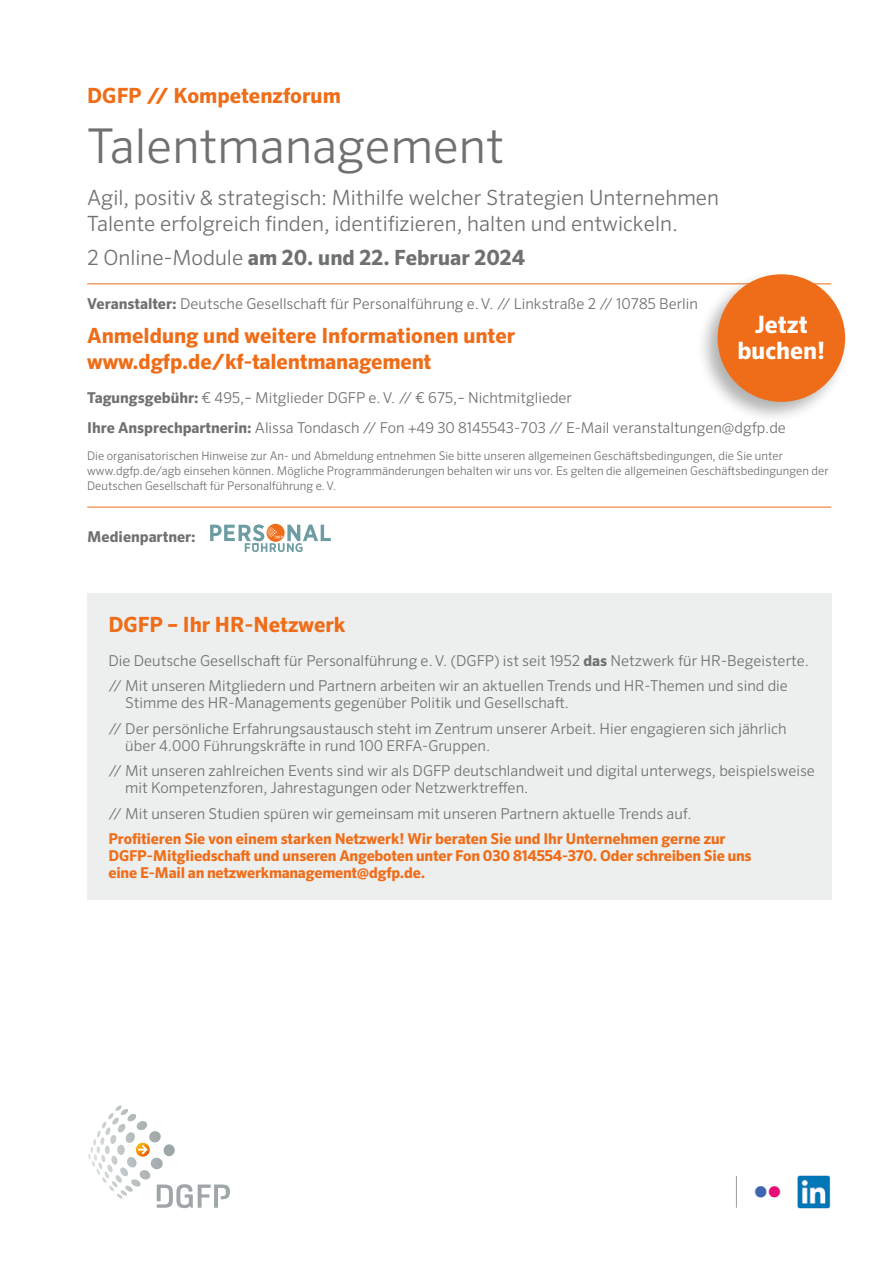
<style>
.page{position:relative;width:893px;height:1263px;background:#fff}
.page>*{position:absolute;margin:0;border:0;box-sizing:border-box;transform-origin:0 0}
.Headline_2{font:300 48px "Sero Pro";color:#6f7070}
.Störer_B1{font:700 24px/25.5px "Sero Pro";color:#fff;text-align:center}
.Headline_4_grau{font:300 21px/25.5px "Sero Pro";color:#6f7070}
.Headline_4_orange{font:700 21px/25.5px "Sero Pro";color:#ef6d18}
.Headline_4_grau-2{font:700 21px "Sero Pro";color:#6f7070}
.Veranstaltungsdaten{font:300 15px/17px "Sero Pro";color:#6f7070}
.Veranstaltungsdaten-2{font:700 15px/17px "Sero Pro";letter-spacing:-.015em;color:#ef6d18}
.Veranstaltungsdaten-3{font:700 15px "Sero Pro";color:#6f7070}
.Veranstaltungsdaten-4{font:300 12px/14.9px "Sero Pro";color:#6f7070}
.s1{font-weight:300}
.s2{font-weight:700}
</style>
<div class="page">
<svg style="left:88px;top:1105px;width:87px;height:54px"></svg>
<svg style="left:157px;top:1184px;width:73px;height:24px"></svg>
<hr style="left:87px;top:283px;width:744px;height:1px;background:#ef6d18">
<hr style="left:87px;top:507px;width:744px;height:1px;background:#ef6d18">
<svg style="left:210px;top:524px;width:121px;height:28px"></svg>
<img style="left:754px;top:1186px;width:27px;height:12px">
<img style="left:797px;top:1175px;width:34px;height:34px">
<hr style="left:736px;top:1176px;width:1px;height:32px;background:#9d9e9e">
<div style="left:87px;top:593px;width:744px;height:306px;background:#edeeee"></div>
<div style="left:696px;top:270px;width:154px;height:153px;background:#000;opacity:.3"></div>
<div style="left:718px;top:274px;width:127px;height:128px;background:#ef6d18;border-radius:50%"></div>
<p class="Headline_4_orange" style="left:87px;top:83px;width:255px">DGFP // Kompetenzforum</p>
<p class="Headline_2" style="left:87px;top:117px;width:418px">Talentmanagement</p>
<p class="Headline_4_grau" style="left:87px;top:185px;width:633px">Agil, positiv &amp; strategisch: Mithilfe welcher Strategien Unternehmen<br>Talente erfolgreich finden, identifizieren, halten und entwickeln.</p>
<p class="Headline_4_grau-2" style="left:87px;top:244px;width:439px"><span class="s1">2 Online-Module</span> am 20. und 22. Februar 2024</p>
<p class="Veranstaltungsdaten" style="left:87px;top:295px;width:612px"><span class="s2">Veranstalter:</span> Deutsche Gesellschaft für Personalführung e.V. // Linkstraße 2 // 10785 Berlin</p>
<p class="Headline_4_orange" style="left:87px;top:323px;width:430px">Anmeldung und weitere Informationen unter www.dgfp.de/kf-talentmanagement</p>
<p class="Veranstaltungsdaten" style="left:87px;top:389px;width:486px"><span class="s2">Tagungsgebühr:</span> € 495,– Mitglieder DGFP e.V. // € 675,– Nichtmitglieder</p>
<p class="Veranstaltungsdaten" style="left:87px;top:419px;width:700px"><span class="s2">Ihre Ansprechpartnerin:</span> Alissa Tondasch // Fon +49 30 8145543-703 // E-Mail veranstaltungen@dgfp.de</p>
<p class="Veranstaltungsdaten-4" style="left:87px;top:448px;width:743px">Die organisatorischen Hinweise zur An- und Abmeldung entnehmen Sie bitte unseren allgemeinen Geschäftsbedingungen, die Sie unter www.dgfp.de/agb einsehen können. Mögliche Programmänderungen behalten wir uns vor. Es gelten die allgemeinen Geschäftsbedingungen der<br>Deutschen Gesellschaft für Personalführung e.V.</p>
<p class="Veranstaltungsdaten-3" style="left:87px;top:528px;width:110px">Medienpartner:</p>
<p class="Störer_B1" style="left:737px;top:312px;width:89px">Jetzt buchen!</p>
<p class="Headline_4_orange" style="left:108px;top:611px;width:239px">DGFP – Ihr HR-Netzwerk</p>
<p class="Veranstaltungsdaten" style="left:108px;top:652px;width:702px">Die Deutsche Gesellschaft für Personalführung e.V. (DGFP) ist seit 1952 <span class="s2">das</span> Netzwerk für HR-Begeisterte.</p>
<p class="Veranstaltungsdaten" style="left:125px;top:677px;width:664px;text-indent:-17px">// Mit unseren Mitgliedern und Partnern arbeiten wir an aktuellen Trends und HR-Themen und sind die<br>Stimme des HR-Managements gegenüber Politik und Gesellschaft.</p>
<p class="Veranstaltungsdaten" style="left:125px;top:720px;width:663px;text-indent:-17px">// Der persönliche Erfahrungsaustausch steht im Zentrum unserer Arbeit. Hier engagieren sich jährlich über 4.000 Führungskräfte in rund 100 ERFA-Gruppen.</p>
<p class="Veranstaltungsdaten" style="left:125px;top:762px;width:691px;text-indent:-17px">// Mit unseren zahlreichen Events sind wir als DGFP deutschlandweit und digital unterwegs, beispielsweise mit Kompetenzforen, Jahrestagungen oder Netzwerktreffen.</p>
<p class="Veranstaltungsdaten" style="left:108px;top:805px;width:585px">// Mit unseren Studien spüren wir gemeinsam mit unseren Partnern aktuelle Trends auf.</p>
<p class="Veranstaltungsdaten-2" style="left:108px;top:830px;width:645px">Profitieren Sie von einem starken Netzwerk! Wir beraten Sie und Ihr Unternehmen gerne zur<br>DGFP-Mitgliedschaft und unseren Angeboten unter Fon 030 814554-370. Oder schreiben Sie uns eine E-Mail an netzwerkmanagement@dgfp.de.</p>
</div>
